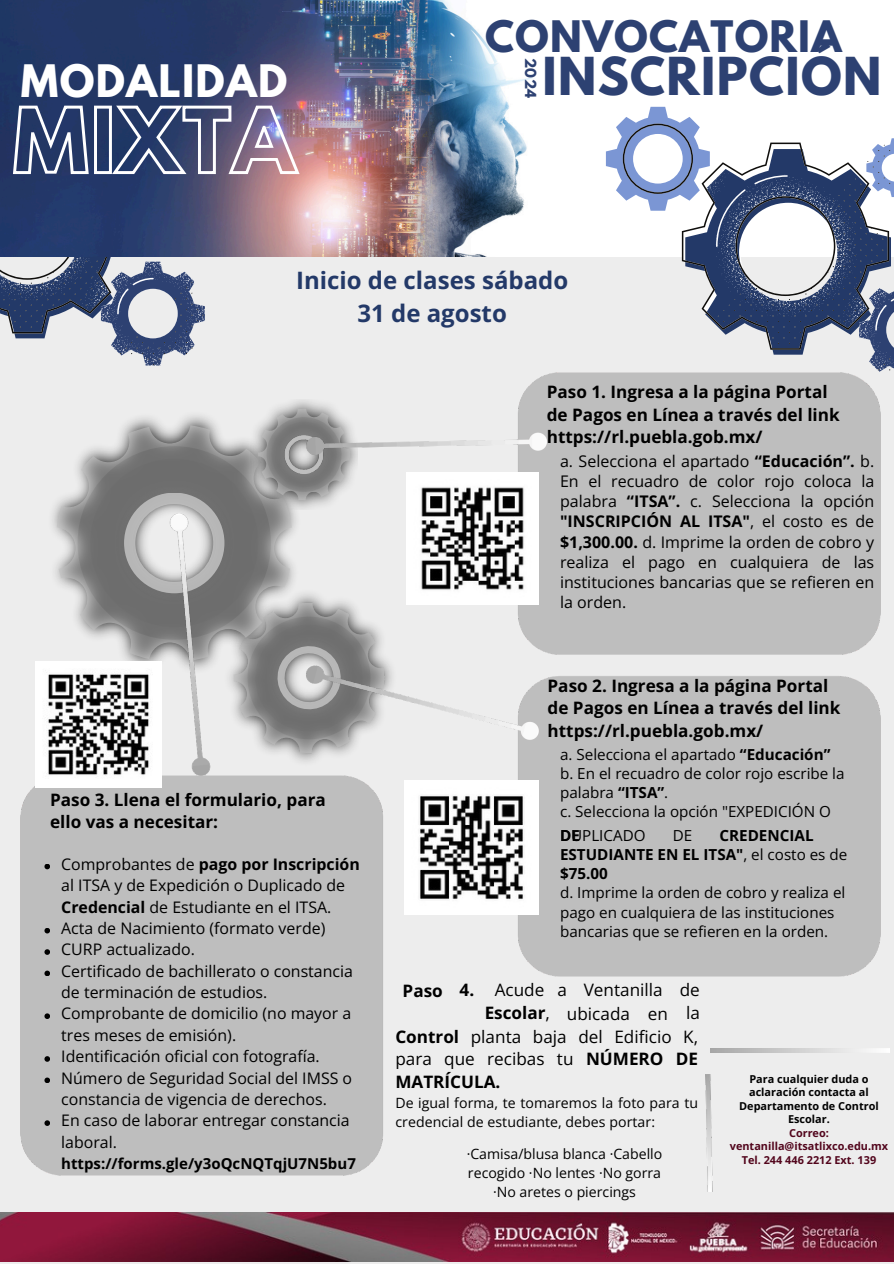
<style>
.page{position:relative;width:894px;height:1264px;background:#fff}
.page>*{position:absolute;margin:0;border:0;box-sizing:border-box;transform-origin:0 0}
.t1{font:700 46.35px "League Spartan";letter-spacing:.03em;color:#2d4172}
.t2{font:700 39.6px "League Spartan";letter-spacing:.03em;color:#fff}
.t3{font:700 38.4px "League Spartan";letter-spacing:.03em;color:#2d4172}
.t4{font:700 24px/32.7px "Open Sans";color:#233968;text-align:center}
.t5{font:700 17.1px/22.5px "Open Sans";color:#000}
.t6{font:17.1px/22.5px "Open Sans";color:#000;text-align:center}
.t7{font:16.05px/20.2px "Open Sans";color:#000;text-align:justify}
.t8{font:15.9px/21.3px "Open Sans";color:#000}
.t9{font:15.15px/19.2px "Open Sans";color:#000}
.t10{font:700 15.15px "Open Sans";color:#000}
.t11{font:700 15px "Open Sans";color:#000}
.t12{font:14.1px/19.2px "Open Sans";letter-spacing:.005em;color:#000}
.t13{font:700 13.5px "League Spartan";color:#2d4172}
.t14{font:700 10.95px/13.5px "Open Sans";color:#000;text-align:center}
.s1{font-weight:700}
.s2{font-weight:400}
.s3{color:#52051c}
</style>
<div class="page">
<div style="left:0;top:0;width:893px;height:1263px;background:#ededed"></div>
<img style="left:20px;top:365px;width:867px;height:817px">
<img style="left:35px;top:661px;width:126px;height:126px">
<img style="left:705px;top:1074px;width:7px;height:117px">
<img style="left:710px;top:1048px;width:179px;height:4px">
<img style="left:0;top:1212px;width:893px;height:49px">
<img style="left:406px;top:473px;width:132px;height:131px">
<svg style="left:44px;top:863px;width:6px;height:6px"></svg>
<svg style="left:44px;top:927px;width:6px;height:6px"></svg>
<svg style="left:44px;top:949px;width:6px;height:5px"></svg>
<svg style="left:44px;top:970px;width:6px;height:6px"></svg>
<svg style="left:44px;top:1013px;width:6px;height:6px"></svg>
<svg style="left:44px;top:1056px;width:6px;height:5px"></svg>
<svg style="left:44px;top:1077px;width:6px;height:6px"></svg>
<svg style="left:44px;top:1120px;width:6px;height:5px"></svg>
<img style="left:405px;top:780px;width:133px;height:134px">
<img style="left:0;top:0;width:893px;height:256px">
<svg style="left:0;top:90px;width:302px;height:275px"></svg>
<svg style="left:605px;top:107px;width:288px;height:274px"></svg>
<svg style="left:622px;top:124px;width:271px;height:257px"></svg>
<h6 class="t2" style="left:21px;top:62px;width:268px">MODALIDAD</h6>
<h6 class="t3" style="left:485px;top:17px;width:358px">CONVOCATORIA</h6>
<p class="t1" style="left:542px;top:53px;width:340px">INSCRIPCIÓN</p>
<h5 class="t13" style="left:537px;top:58px;width:42px;rotate:90deg">2024</h5>
<h5 class="t4" style="left:296px;top:263px;width:273px">Inicio de clases sábado<br>31 de agosto</h5>
<h6 class="t5" style="left:546px;top:380px;width:294px">Paso 1. Ingresa a la página Portal de Pagos en Línea a través del link https://rl.puebla.gob.mx/</h6>
<p class="t7" style="left:560px;top:450px;width:315px">a. Selecciona el apartado <span class="s1">“Educación”.</span> b.<br>En el recuadro de color rojo coloca la palabra <span class="s1">“ITSA”.</span> c. Selecciona la opción <span class="s1">"INSCRIPCIÓN AL ITSA"</span>, el costo es de <span class="s1">$1,300.00.</span> d. Imprime la orden de cobro y realiza el pago en cualquiera de las instituciones bancarias que se refieren en la orden.</p>
<p class="t5" style="left:547px;top:674px;width:294px">Paso 2. Ingresa a la página Portal de Pagos en Línea a través del link https://rl.puebla.gob.mx/</p>
<h5 class="t9" style="left:560px;top:744px;width:286px">a. Selecciona el apartado <span class="s1">“Educación” </span>b. En el recuadro de color rojo escribe la palabra <span class="s1">“ITSA”</span>.<br>c. Selecciona la opción "EXPEDICIÓN O</h5>
<p class="t9" style="left:560px;top:825px;width:87px"><span class="s1">D</span>UPLICADO</p>
<h4 class="t5" style="left:50px;top:788px;width:277px">Paso 3. Llena el formulario, para ello vas a necesitar:</h4>
<p class="t10" style="left:571px;top:824px;width:10px">E</p>
<p class="t9" style="left:672px;top:825px;width:21px">DE</p>
<h5 class="t10" style="left:719px;top:824px;width:96px">CREDENCIAL</h5>
<p class="t9" style="left:560px;top:844px;width:289px"><span class="s1">ESTUDIANTE EN EL ITSA"</span>, el costo es de <span class="s1">$75.00<br></span>d. Imprime la orden de cobro y realiza el pago en cualquiera de las instituciones bancarias que se refieren en la orden.</p>
<p class="t8" style="left:61px;top:853px;width:300px">Comprobantes de <span class="s1">pago por Inscripción </span>al ITSA y de Expedición o Duplicado de<br><span class="s1">Credencial</span> de Estudiante en el ITSA.<br>Acta de Nacimiento (formato verde)<br>CURP actualizado.<br>Certificado de bachillerato o constancia de terminación de estudios.<br>Comprobante de domicilio (no mayor a tres meses de emisión).<br>Identificación oficial con fotografía.<br>Número de Seguridad Social del IMSS o constancia de vigencia de derechos.<br>En caso de laborar entregar constancia laboral.</p>
<p class="t11" style="left:61px;top:1153px;width:296px">https://forms.gle/y3oQcNQTqjU7N5bu7</p>
<p class="t12" style="left:466px;top:1143px;width:197px;text-align:center">·Camisa/blusa blanca ·Cabello recogido ·No lentes ·No gorra ·No aretes o piercings</p>
<p class="t5" style="left:402px;top:978px;width:42px">Paso</p>
<h5 class="t5" style="left:459px;top:978px;width:16px">4.</h5>
<p class="t5" style="left:484px;top:978px;width:67px;text-align:center"><span class="s2">Acude<br></span>Escolar<span class="s2">,</span></p>
<p class="t6" style="left:557px;top:978px;width:11px">a</p>
<p class="t6" style="left:583px;top:978px;width:80px">Ventanilla</p>
<p class="t6" style="left:679px;top:978px;width:22px">de la</p>
<p class="t6" style="left:395px;top:1024px;width:304px;text-align:justify"><span class="s1">Control</span> planta baja del Edificio K, para que recibas tu <span class="s1">NÚMERO DE MATRÍCULA.</span></p>
<p class="t12" style="left:395px;top:1092px;width:304px">De igual forma, te tomaremos la foto para tu credencial de estudiante, debes portar:</p>
<p class="t6" style="left:566px;top:1001px;width:64px">ubicada</p>
<p class="t6" style="left:647px;top:1001px;width:22px">en</p>
<h6 class="t14" style="left:729px;top:1071px;width:160px">Para cualquier duda o aclaración contacta al<br>Departamento de Control<br>Escolar.<br><span class="s3">Correo: ventanilla@itsatlixco.edu.mx<br>Tel. 244 446 2212 Ext. 139</span></h6>
</div>
